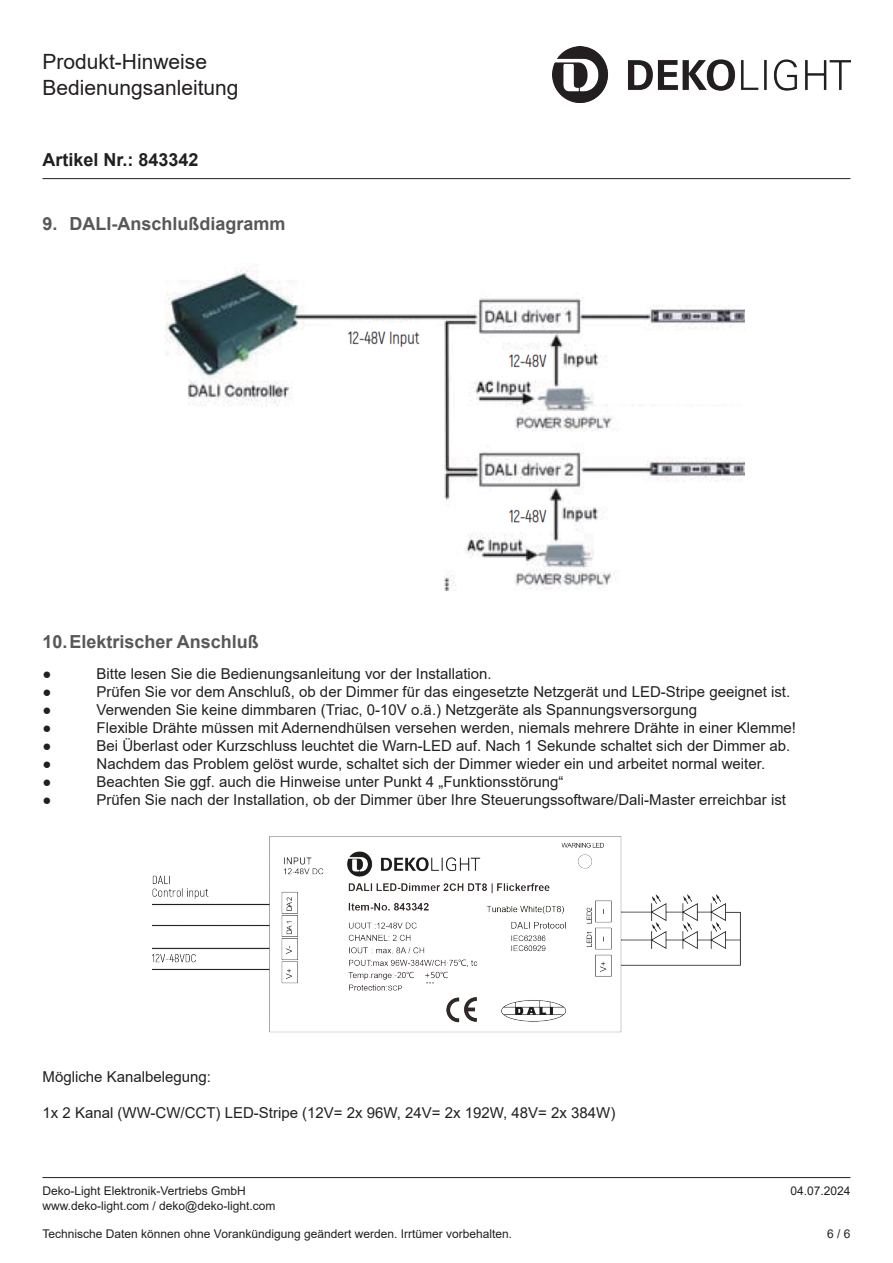
<style>
.page{position:relative;width:893px;height:1263px;background:#fff}
.page>*{position:absolute;margin:0;border:0;box-sizing:border-box;transform-origin:0 0}
.t1{font:21px/25.2px "Arial";color:#231f20}
.t2{font:700 18px "Arial";color:#57585a}
.t3{font:700 18px "Arial";color:#231f20}
.Lauftext{font:15px "Arial";color:#231f20}
.t4{font:12px "Arial";color:#231f20}
</style>
<div class="page">
<hr style="left:43px;top:178px;width:807px;height:1px;background:#231f20">
<hr style="left:43px;top:1177px;width:807px;height:1px;background:#231f20">
<img style="left:553px;top:46px;width:297px;height:56px">
<img style="left:165px;top:270px;width:579px;height:320px">
<img style="left:152px;top:836px;width:589px;height:197px">
<h1 class="t1" style="left:43px;top:49px;width:198px">Produkt-Hinweise<br>Bedienungsanleitung</h1>
<p class="t3" style="left:43px;top:147px;width:158px">Artikel Nr.: 843342</p>
<p class="t2" style="left:43px;top:211px;width:245px">9. DALI-Anschlußdiagramm</p>
<p class="t2" style="left:43px;top:629px;width:218px">10.Elektrischer Anschluß</p>
<p class="Lauftext" style="left:43px;top:663px;width:11px">●</p>
<p class="Lauftext" style="left:97px;top:663px;width:397px">Bitte lesen Sie die Bedienungsanleitung vor der Installation.</p>
<p class="Lauftext" style="left:43px;top:681px;width:11px">●</p>
<p class="Lauftext" style="left:97px;top:681px;width:695px">Prüfen Sie vor dem Anschluß, ob der Dimmer für das eingesetzte Netzgerät und LED-Stripe geeignet ist.</p>
<p class="Lauftext" style="left:43px;top:699px;width:11px">●</p>
<p class="Lauftext" style="left:97px;top:699px;width:602px">Verwenden Sie keine dimmbaren (Triac, 0-10V o.ä.) Netzgeräte als Spannungsversorgung</p>
<p class="Lauftext" style="left:43px;top:717px;width:11px">●</p>
<p class="Lauftext" style="left:97px;top:717px;width:701px">Flexible Drähte müssen mit Adernendhülsen versehen werden, niemals mehrere Drähte in einer Klemme!</p>
<p class="Lauftext" style="left:43px;top:735px;width:11px">●</p>
<p class="Lauftext" style="left:97px;top:735px;width:695px">Bei Überlast oder Kurzschluss leuchtet die Warn-LED auf. Nach 1 Sekunde schaltet sich der Dimmer ab.</p>
<p class="Lauftext" style="left:43px;top:753px;width:11px">●</p>
<p class="Lauftext" style="left:97px;top:753px;width:670px">Nachdem das Problem gelöst wurde, schaltet sich der Dimmer wieder ein und arbeitet normal weiter.</p>
<p class="Lauftext" style="left:43px;top:771px;width:11px">●</p>
<p class="Lauftext" style="left:97px;top:771px;width:468px">Beachten Sie ggf. auch die Hinweise unter Punkt 4 „Funktionsstörung“</p>
<p class="Lauftext" style="left:43px;top:789px;width:11px">●</p>
<p class="Lauftext" style="left:97px;top:789px;width:691px">Prüfen Sie nach der Installation, ob der Dimmer über Ihre Steuerungssoftware/Dali-Master erreichbar ist</p>
<p class="Lauftext" style="left:43px;top:1066px;width:170px">Mögliche Kanalbelegung:</p>
<p class="Lauftext" style="left:43px;top:1102px;width:574px">1x 2 Kanal (WW-CW/CCT) LED-Stripe (12V= 2x 96W, 24V= 2x 192W, 48V= 2x 384W)</p>
<p class="t4" style="left:43px;top:1183px;width:205px">Deko-Light Elektronik-Vertriebs GmbH</p>
<p class="t4" style="left:790px;top:1183px;width:62px">04.07.2024</p>
<p class="t4" style="left:43px;top:1197px;width:234px">www.deko-light.com / deko@deko-light.com</p>
<p class="t4" style="left:43px;top:1226px;width:471px">Technische Daten können ohne Vorankündigung geändert werden. Irrtümer vorbehalten.</p>
<p class="t4" style="left:827px;top:1226px;width:25px">6 / 6</p>
</div>
